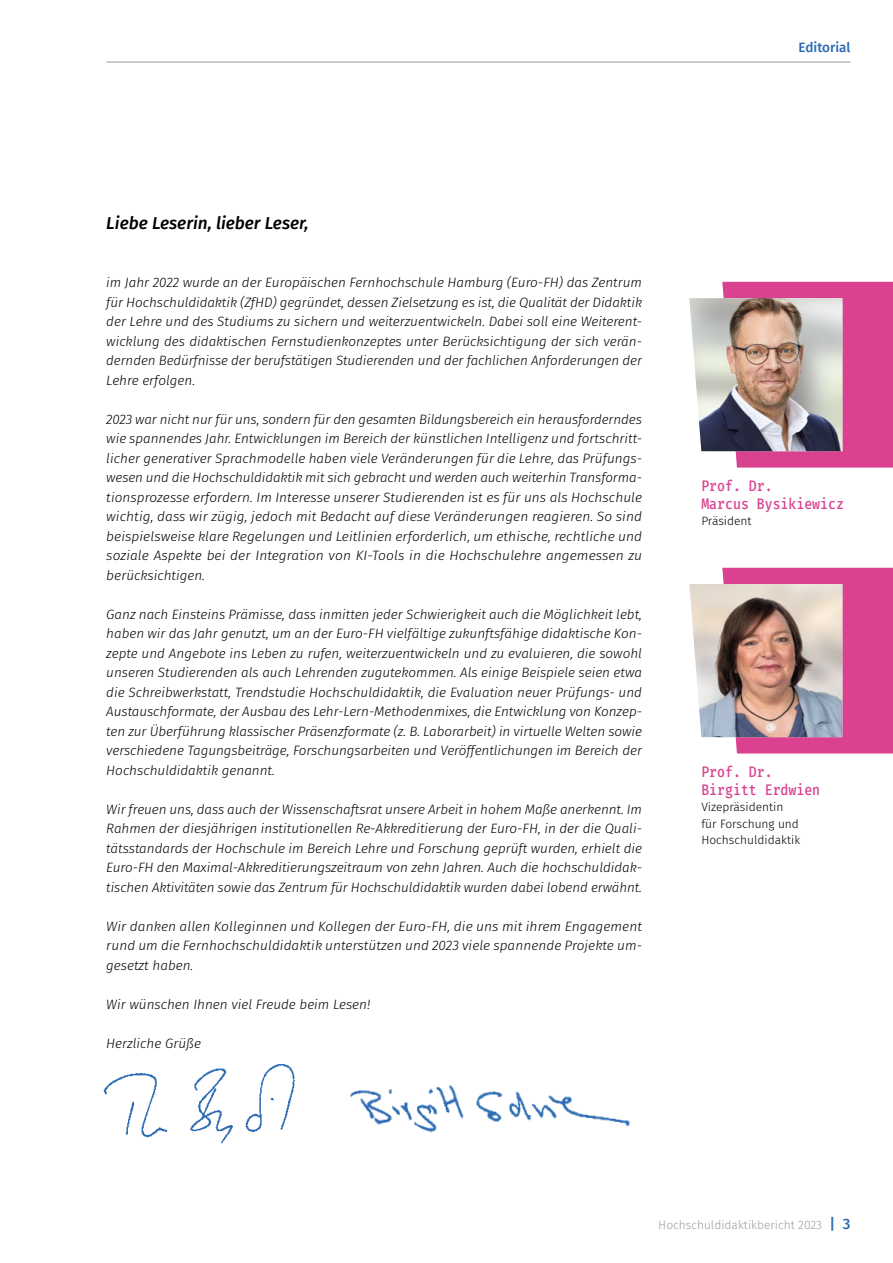
<style>
.page{position:relative;width:893px;height:1263px;background:#fff}
.page>*{position:absolute;margin:0;border:0;box-sizing:border-box;transform-origin:0 0}
.t1{font:italic 500 17.25px "Fira Sans";color:#000}
.t2{font:500 15px/18px "Fira Mono";color:#da4290;scale:.88 1}
.t3{font:italic 300 13.5px/19.5px "Fira Sans";color:#000;text-align:justify}
.t4{font:500 13.5px "Fira Sans";color:#2a6ab2}
.t5{font:300 12px/16.5px "Fira Sans";color:#000}
.t6{font:300 12px "Fira Sans";color:#9d9d9c}
.s1{font-weight:500;font-size:15px;color:#2a6ab2}
</style>
<div class="page">
<hr style="left:106px;top:62px;width:744px;height:1px;background:#9d9d9c">
<svg style="left:702px;top:568px;width:191px;height:185px;background:#dc4e97"></svg>
<img style="left:689px;top:584px;width:153px;height:153px">
<svg style="left:701px;top:282px;width:192px;height:186px;background:#dc5399"></svg>
<img style="left:689px;top:298px;width:153px;height:153px">
<img style="left:350px;top:1085px;width:280px;height:48px">
<img style="left:103px;top:1064px;width:192px;height:80px">
<p class="t4" style="left:799px;top:36px;width:53px">Editorial</p>
<p class="t1" style="left:106px;top:209px;width:204px">Liebe Leserin, lieber Leser,</p>
<p class="t3" style="left:106px;top:273px;width:537px">im Jahr 2022 wurde an der Europäischen Fernhochschule Hamburg (Euro-FH) das Zentrum für Hochschuldidaktik (ZfHD) gegründet, dessen Zielsetzung es ist, die Qualität der Didaktik der Lehre und des Studiums zu sichern und weiterzuentwickeln. Dabei soll eine Weiterent&shy;wicklung des didaktischen Fernstudienkonzeptes unter Berücksichtigung der sich verän&shy;dernden Bedürfnisse der berufstätigen Studierenden und der fachlichen Anforderungen der Lehre erfolgen.</p>
<p class="t3" style="left:106px;top:409px;width:537px">2023 war nicht nur für uns, sondern für den gesamten Bildungsbereich ein herausforderndes wie spannendes Jahr. Entwicklungen im Bereich der künstlichen Intelligenz und fortschritt&shy;licher generativer Sprachmodelle haben viele Veränderungen für die Lehre, das Prüfungs&shy;wesen und die Hochschuldidaktik mit sich gebracht und werden auch weiterhin Transforma&shy;tionsprozesse erfordern. Im Interesse unserer Studierenden ist es für uns als Hochschule wichtig, dass wir zügig, jedoch mit Bedacht auf diese Veränderungen reagieren. So sind beispielsweise klare Regelungen und Leitlinien erforderlich, um ethische, rechtliche und soziale Aspekte bei der Integration von KI-Tools in die Hochschulehre angemessen zu berücksichtigen.</p>
<p class="t3" style="left:106px;top:604px;width:537px">Ganz nach Einsteins Prämisse, dass inmitten jeder Schwierigkeit auch die Möglichkeit lebt, haben wir das Jahr genutzt, um an der Euro-FH vielfältige zukunftsfähige didaktische Kon&shy;zepte und Angebote ins Leben zu rufen, weiterzuentwickeln und zu evaluieren, die sowohl unseren Studierenden als auch Lehrenden zugutekommen. Als einige Beispiele seien etwa die Schreibwerkstatt, Trendstudie Hochschuldidaktik, die Evaluation neuer Prüfungs- und Austauschformate, der Ausbau des Lehr-Lern-Methodenmixes, die Entwicklung von Konzep&shy;ten zur Überführung klassischer Präsenzformate (z. B. Laborarbeit) in virtuelle Welten sowie verschiedene Tagungsbeiträge, Forschungsarbeiten und Veröffentlichungen im Bereich der Hochschuldidaktik genannt.</p>
<p class="t3" style="left:106px;top:799px;width:537px">Wir freuen uns, dass auch der Wissenschaftsrat unsere Arbeit in hohem Maße anerkennt. Im Rahmen der diesjährigen institutionellen Re-Akkreditierung der Euro-FH, in der die Quali&shy;tätsstandards der Hochschule im Bereich Lehre und Forschung geprüft wurden, erhielt die Euro-FH den Maximal-Akkreditierungszeitraum von zehn Jahren. Auch die hochschuldidak&shy;tischen Aktivitäten sowie das Zentrum für Hochschuldidaktik wurden dabei lobend erwähnt.</p>
<p class="t3" style="left:106px;top:916px;width:537px">Wir danken allen Kolleginnen und Kollegen der Euro-FH, die uns mit ihrem Engagement rund um die Fernhochschuldidaktik unterstützen und 2023 viele spannende Projekte um&shy;gesetzt haben.</p>
<p class="t3" style="left:106px;top:994px;width:265px">Wir wünschen Ihnen viel Freude beim Lesen!</p>
<p class="t3" style="left:106px;top:1033px;width:96px">Herzliche Grüße</p>
<p class="t2" style="left:701px;top:478px;width:164px">Prof. Dr.<br>Marcus Bysikiewicz</p>
<p class="t5" style="left:701px;top:513px;width:52px">Präsident</p>
<p class="t2" style="left:701px;top:763px;width:137px">Prof. Dr.<br>Birgitt Erdwien</p>
<p class="t5" style="left:701px;top:799px;width:100px">Vizepräsidentin für Forschung und<br>Hochschuldidaktik</p>
<p class="t6" style="left:658px;top:1216px;width:194px">Hochschuldidaktikbericht 2023 <span class="s1">| 3</span></p>
</div>
